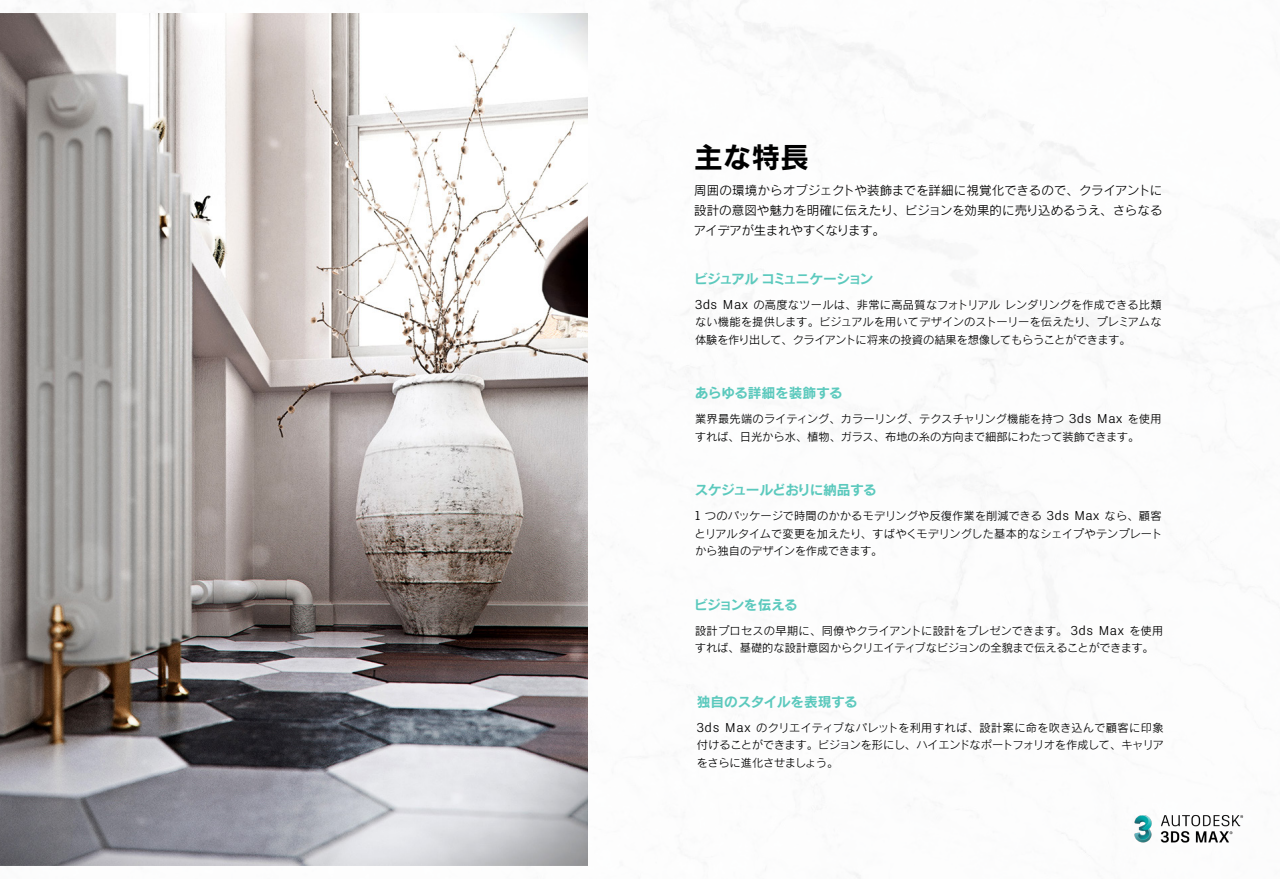
<style>
.page{position:relative;width:1280px;height:879px;background:#fff}
.page>*{position:absolute;margin:0;border:0;box-sizing:border-box;transform-origin:0 0}
.Title23pt_Black{font:28.75px "Rodin Pro B";color:#000}
.緑11pt{font:13.75px "Rodin Pro B";letter-spacing:-.04em;color:#5bc9bd}
.緑11pt-2{font:13.75px "Rodin Pro B";letter-spacing:-.08em;color:#5bc9bd}
.緑11pt-3{font:13.75px "Rodin Pro B";letter-spacing:-.02em;color:#5bc9bd}
.テキスト10pt{font:12.5px/20px "Rodin Pro M";letter-spacing:-.025em;color:#000;text-align:justify}
.テキスト9pt{font:11.25px/17.5px "Rodin Pro M";letter-spacing:-.015em;color:#000;text-align:justify}
.s1{font-family:"Artifakt Legend";font-size:12.88px}
</style>
<div class="page">
<img style="left:1081px;top:814px;width:163px;height:39px">
<img style="left:0;top:13px;width:588px;height:852px">
<p class="Title23pt_Black" style="left:694px;top:138px;width:116px">主な特長</p>
<p class="テキスト10pt" style="left:693px;top:180px;width:471px">周囲の環境からオブジェクトや装飾までを詳細に視覚化できるので、クライアントに設計の意図や魅力を明確に伝えたり、ビジョンを効果的に売り込めるうえ、さらなるアイデアが生まれやすくなります。</p>
<p class="緑11pt-2" style="left:694px;top:269px;width:181px">ビジュアルコミュニケーション</p>
<p class="テキスト9pt" style="left:695px;top:295px;width:468px"><span class="s1">3ds Max</span> の高度なツールは、非常に高品質なフォトリアルレンダリングを作成できる比類ない機能を提供します。ビジュアルを用いてデザインのストーリーを伝えたり、プレミアムな体験を作り出して、クライアントに将来の投資の結果を想像してもらうことができます。</p>
<p class="緑11pt" style="left:695px;top:384px;width:149px">あらゆる詳細を装飾する</p>
<p class="テキスト9pt" style="left:695px;top:410px;width:468px">業界最先端のライティング、カラーリング、テクスチャリング機能を持つ <span class="s1">3ds Max</span> を使用すれば、日光から水、植物、ガラス、布地の糸の方向まで細部にわたって装飾できます。</p>
<p class="緑11pt" style="left:695px;top:481px;width:184px">スケジュールどおりに納品する</p>
<p class="テキスト9pt" style="left:695px;top:507px;width:469px"><span class="s1">1</span> つのパッケージで時間のかかるモデリングや反復作業を削減できる <span class="s1">3ds Max</span> なら、顧客とリアルタイムで変更を加えたり、すばやくモデリングした基本的なシェイプやテンプレートから独自のデザインを作成できます。</p>
<p class="緑11pt" style="left:694px;top:595px;width:105px">ビジョンを伝える</p>
<p class="テキスト9pt" style="left:695px;top:621px;width:470px">設計プロセスの早期に、同僚やクライアントに設計をプレゼンできます。 <span class="s1">3ds Max</span> を使用すれば、基礎的な設計意図からクリエイティブなビジョンの全貌まで伝えることができます。</p>
<p class="緑11pt-3" style="left:697px;top:692px;width:163px">独自のスタイルを表現する</p>
<p class="テキスト9pt" style="left:697px;top:718px;width:469px"><span class="s1">3ds Max</span> のクリエイティブなパレットを利用すれば、設計案に命を吹き込んで顧客に印象付けることができます。ビジョンを形にし、ハイエンドなポートフォリオを作成して、キャリアをさらに進化させましょう。</p>
</div>
